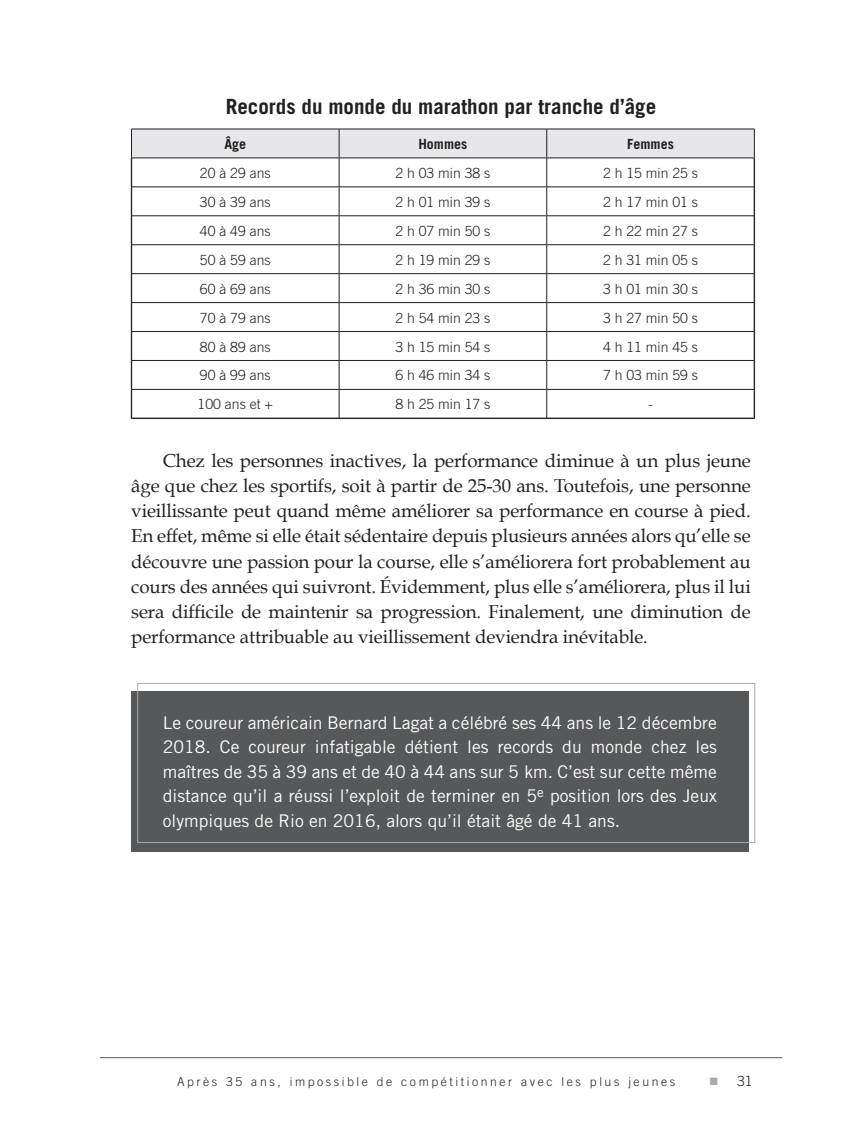
<style>
.page{position:relative;width:866px;height:1134px;background:#fff}
.page>*{position:absolute;margin:0;border:0;box-sizing:border-box;transform-origin:0 0}
.Titre_tableau{font:700 21px "Trade Gothic";color:#231f20}
.TC{font:18.72px/25.2px "Book Antiqua";letter-spacing:-.005em;color:#231f20;text-align:justify}
.Encadré_no_indent{font:17.5px/24.5px "Trade Gothic";color:#fff;text-align:justify}
.Typo_tableau{font:300 14px "Trade Gothic";color:#231f20}
.Typo_tableau-2{font:700 14px "Trade Gothic";color:#231f20}
.t1{font:300 12.25px "Trade Gothic";letter-spacing:.21em;color:#231f20}
.s1{color:#a8a9ad}
</style>
<div class="page">
<hr style="left:100px;top:1057px;width:682px;height:1px;background:#57585a">
<svg style="left:131px;top:129px;width:624px;height:289px"></svg>
<hr style="left:131px;top:418px;width:208px;height:1px;background:#231f20">
<hr style="left:339px;top:418px;width:208px;height:1px;background:#231f20">
<hr style="left:547px;top:418px;width:208px;height:1px;background:#231f20">
<div style="left:131px;top:691px;width:617px;height:161px;background:#57585a"></div>
<div style="left:137px;top:683px;width:618px;height:160px;border:1px solid #a8a9ad"></div>
<p class="Titre_tableau" style="left:226px;top:93px;width:432px">Records du monde du marathon par tranche d’âge</p>
<p class="Typo_tableau-2" style="left:224px;top:135px;width:23px">Âge</p>
<p class="Typo_tableau-2" style="left:418px;top:135px;width:50px">Hommes</p>
<p class="Typo_tableau-2" style="left:627px;top:135px;width:48px">Femmes</p>
<p class="Typo_tableau" style="left:200px;top:165px;width:72px">20 à 29 ans</p>
<p class="Typo_tableau" style="left:395px;top:165px;width:96px">2 h 03 min 38 s</p>
<p class="Typo_tableau" style="left:603px;top:165px;width:96px">2 h 15 min 25 s</p>
<p class="Typo_tableau" style="left:200px;top:194px;width:72px">30 à 39 ans</p>
<p class="Typo_tableau" style="left:395px;top:194px;width:96px">2 h 01 min 39 s</p>
<p class="Typo_tableau" style="left:603px;top:194px;width:96px">2 h 17 min 01 s</p>
<p class="Typo_tableau" style="left:200px;top:222px;width:72px">40 à 49 ans</p>
<p class="Typo_tableau" style="left:395px;top:222px;width:96px">2 h 07 min 50 s</p>
<p class="Typo_tableau" style="left:603px;top:222px;width:96px">2 h 22 min 27 s</p>
<p class="Typo_tableau" style="left:200px;top:251px;width:72px">50 à 59 ans</p>
<p class="Typo_tableau" style="left:395px;top:251px;width:96px">2 h 19 min 29 s</p>
<p class="Typo_tableau" style="left:603px;top:251px;width:96px">2 h 31 min 05 s</p>
<p class="Typo_tableau" style="left:200px;top:280px;width:72px">60 à 69 ans</p>
<p class="Typo_tableau" style="left:395px;top:280px;width:96px">2 h 36 min 30 s</p>
<p class="Typo_tableau" style="left:603px;top:280px;width:96px">3 h 01 min 30 s</p>
<p class="Typo_tableau" style="left:200px;top:309px;width:72px">70 à 79 ans</p>
<p class="Typo_tableau" style="left:395px;top:309px;width:96px">2 h 54 min 23 s</p>
<p class="Typo_tableau" style="left:603px;top:309px;width:96px">3 h 27 min 50 s</p>
<p class="Typo_tableau" style="left:200px;top:338px;width:72px">80 à 89 ans</p>
<p class="Typo_tableau" style="left:395px;top:338px;width:96px">3 h 15 min 54 s</p>
<p class="Typo_tableau" style="left:603px;top:338px;width:96px">4 h 11 min 45 s</p>
<p class="Typo_tableau" style="left:200px;top:367px;width:72px">90 à 99 ans</p>
<p class="Typo_tableau" style="left:395px;top:367px;width:96px">6 h 46 min 34 s</p>
<p class="Typo_tableau" style="left:603px;top:367px;width:96px">7 h 03 min 59 s</p>
<p class="Typo_tableau" style="left:198px;top:396px;width:77px">100 ans et +</p>
<p class="Typo_tableau" style="left:395px;top:396px;width:96px">8 h 25 min 17 s</p>
<p class="Typo_tableau" style="left:648px;top:396px;width:6px">-</p>
<p class="TC" style="left:131px;top:448px;width:621px;text-indent:32px">Chez les personnes inactives, la performance diminue à un plus jeune âge que chez les sportifs, soit à partir de 25-30 ans. Toutefois, une personne vieillissante peut quand même améliorer sa performance en course à pied.<br>En effet, même si elle était sédentaire depuis plusieurs années alors qu’elle se découvre une passion pour la course, elle s’améliorera fort probablement au cours des années qui suivront. Évidemment, plus elle s’améliorera, plus il lui sera difficile de maintenir sa progression. Finalement, une diminution de performance attribuable au vieillissement deviendra inévitable.</p>
<p class="Encadré_no_indent" style="left:163px;top:710px;width:556px">Le coureur américain Bernard Lagat a célébré ses 44 ans le 12 décembre 2018. Ce coureur infatigable détient les records du monde chez les maîtres de 35 à 39 ans et de 40 à 44 ans sur 5 km. C’est sur cette même distance qu’il a réussi l’exploit de terminer en 5<sup>e</sup> position lors des Jeux olympiques de Rio en 2016, alors qu’il était âgé de 41 ans.</p>
<p class="t1" style="left:177px;top:1074px;width:500px">Après 35 ans, impossible de compétitionner avec les plus jeunes</p>
<p class="Typo_tableau" style="left:710px;top:1072px;width:44px"><span class="s1">■</span> 31</p>
</div>
